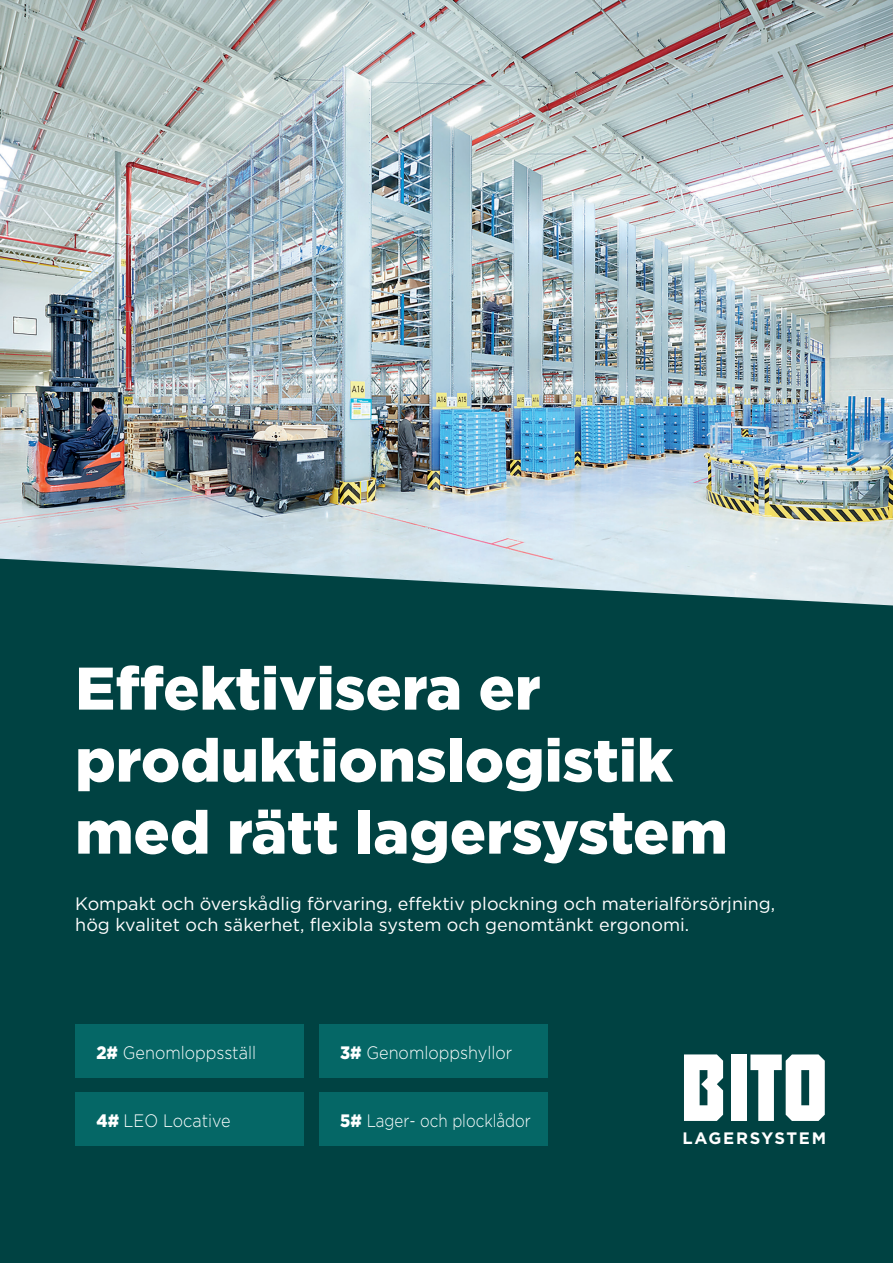
<style>
.page{position:relative;width:893px;height:1263px;background:#fff}
.page>*{position:absolute;margin:0;border:0;box-sizing:border-box;transform-origin:0 0}
.t1{font:900 60px/72px "Gotham";color:#fff}
.t2{font:18px/21.6px "Gotham";color:#fff}
.t3{font:300 18px "Gotham";color:#fff;scale:.9 1}
.t4{font:300 18px "Gotham";color:#fff;scale:.84 1}
.t5{font:700 16.5px "Gotham";letter-spacing:.1em;color:#fff}
.s1{font-weight:900}
</style>
<div class="page">
<img style="left:0;top:0;width:893px;height:559px">
<div style="left:0;top:559px;width:893px;height:704px;background:#004242"></div>
<div style="left:75px;top:1025px;width:229px;height:53px;background:#056766"></div>
<div style="left:319px;top:1025px;width:229px;height:53px;background:#056766"></div>
<div style="left:75px;top:1093px;width:229px;height:53px;background:#056766"></div>
<div style="left:319px;top:1093px;width:229px;height:53px;background:#056766"></div>
<div style="left:731px;top:1054px;width:15px;height:67px;background:#fff"></div>
<svg style="left:684px;top:1054px;width:39px;height:67px"></svg>
<svg style="left:750px;top:1054px;width:75px;height:67px"></svg>
<h1 class="t1" style="left:75px;top:652px;width:654px">Effektivisera er produktionslogistik med rätt lagersystem</h1>
<p class="t2" style="left:75px;top:892px;width:701px">Kompakt och överskådlig förvaring, effektiv plockning och materialförsörjning, hög kvalitet och säkerhet, flexibla system och genomtänkt ergonomi.</p>
<p class="t3" style="left:97px;top:1041px;width:179px"><span class="s1">2#</span> Genomloppsställ</p>
<p class="t3" style="left:340px;top:1041px;width:193px"><span class="s1">3#</span> Genomloppshyllor</p>
<p class="t3" style="left:97px;top:1109px;width:151px"><span class="s1">4#</span> LEO Locative</p>
<p class="t4" style="left:340px;top:1109px;width:229px"><span class="s1">5#</span> Lager- och plocklådor</p>
<p class="t5" style="left:683px;top:1127px;width:145px">LAGERSYSTEM</p>
</div>
